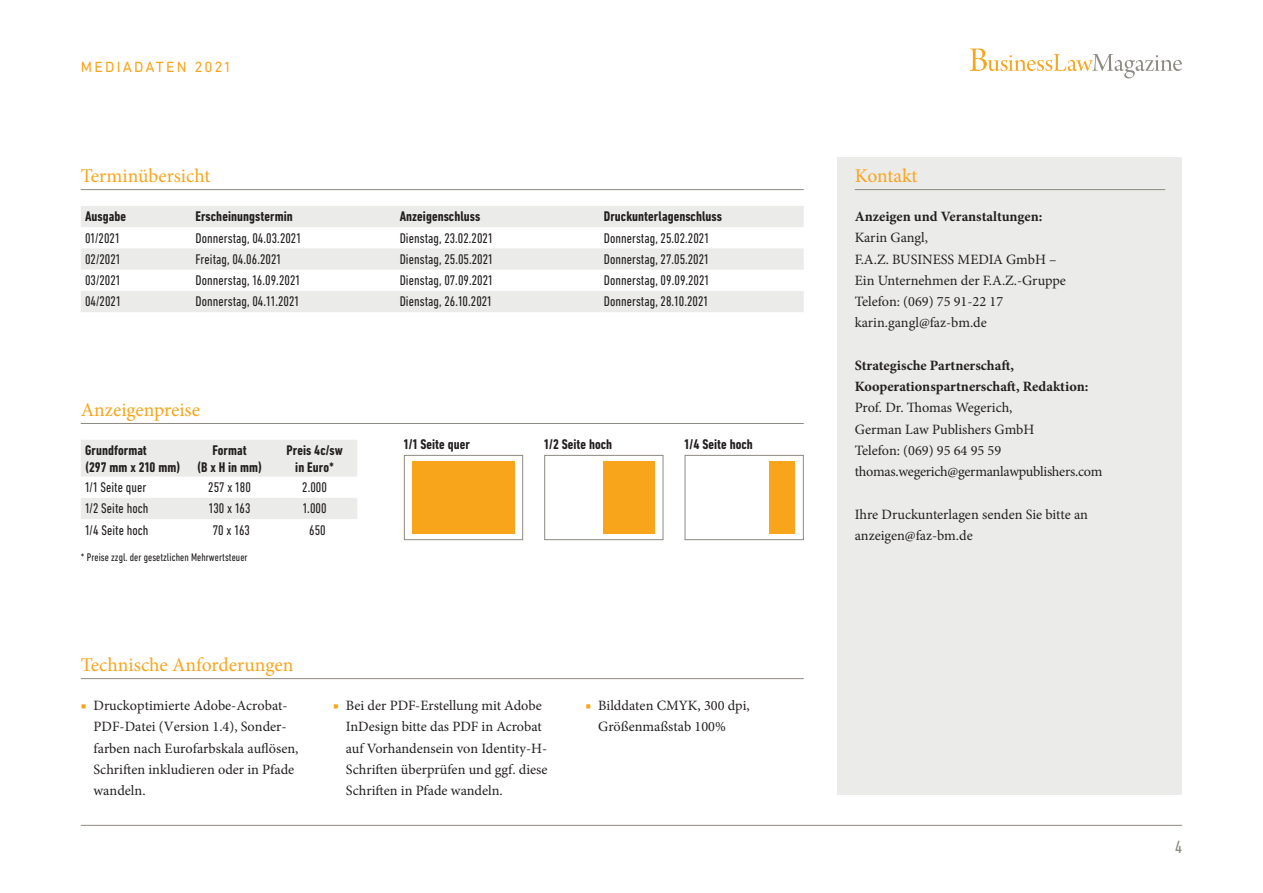
<style>
.page{position:relative;width:1263px;height:893px;background:#fff}
.page>*{position:absolute;margin:0;border:0;box-sizing:border-box;transform-origin:0 0}
.t1{font:19.5px "Minion Pro";color:#f9a51b}
.t2{font:condensed 18px "DIN Next";color:#8c8a81}
.t3{font:15px "DIN Next";letter-spacing:.15em;color:#f9a51b}
.t4{font:14.25px/21.3px "Minion Pro";color:#231f20}
.t5{font:condensed 14.25px "DIN Next";letter-spacing:.005em;color:#231f20}
.t6{font:700 condensed 14.25px/17px "DIN Next";letter-spacing:.005em;color:#231f20;text-align:center}
.t7{font:700 14.25px/21.3px "Minion Pro";color:#231f20}
.t8{font:condensed 11.25px "DIN Next";letter-spacing:.005em;color:#231f20}
.s1{color:#f9a51b}
</style>
<div class="page">
<hr style="left:81px;top:825px;width:1101px;height:1px;background:#8c8a81">
<svg style="left:969px;top:48px;width:213px;height:30px"></svg>
<hr style="left:81px;top:189px;width:723px;height:1px;background:#8c8a81">
<svg style="left:81px;top:206px;width:723px;height:106px;fill:#ebebe9"></svg>
<hr style="left:81px;top:423px;width:723px;height:1px;background:#8c8a81">
<svg style="left:81px;top:440px;width:276px;height:79px"></svg>
<hr style="left:81px;top:678px;width:723px;height:1px;background:#8c8a81">
<div style="left:404px;top:455px;width:119px;height:85px;background:#fff;border:1px solid #8c8a81"></div>
<div style="left:412px;top:461px;width:102px;height:73px;background:#f9a51b"></div>
<div style="left:838px;top:157px;width:344px;height:638px;background:#ebebe9"></div>
<hr style="left:855px;top:189px;width:310px;height:1px;background:#8c8a81">
<div style="left:544px;top:455px;width:119px;height:85px;background:#fff;border:1px solid #8c8a81"></div>
<div style="left:604px;top:461px;width:51px;height:73px;background:#f9a51b"></div>
<div style="left:685px;top:455px;width:119px;height:85px;background:#fff;border:1px solid #8c8a81"></div>
<div style="left:770px;top:461px;width:25px;height:73px;background:#f9a51b"></div>
<p class="t3" style="left:81px;top:59px;width:151px">MEDIADATEN 2021</p>
<h1 class="t1" style="left:81px;top:163px;width:131px">Terminübersicht</h1>
<p class="t6" style="left:85px;top:208px;width:42px">Ausgabe</p>
<p class="t6" style="left:196px;top:208px;width:99px">Erscheinungstermin</p>
<p class="t6" style="left:400px;top:208px;width:82px">Anzeigenschluss</p>
<p class="t6" style="left:604px;top:208px;width:120px">Druckunterlagenschluss</p>
<p class="t5" style="left:85px;top:230px;width:36px">01/2021</p>
<p class="t5" style="left:196px;top:230px;width:107px">Donnerstag, 04.03.2021</p>
<p class="t5" style="left:400px;top:230px;width:94px">Dienstag, 23.02.2021</p>
<p class="t5" style="left:604px;top:230px;width:107px">Donnerstag, 25.02.2021</p>
<p class="t5" style="left:85px;top:251px;width:37px">02/2021</p>
<p class="t5" style="left:196px;top:251px;width:87px">Freitag, 04.06.2021</p>
<p class="t5" style="left:400px;top:251px;width:95px">Dienstag, 25.05.2021</p>
<p class="t5" style="left:604px;top:251px;width:106px">Donnerstag, 27.05.2021</p>
<p class="t5" style="left:85px;top:272px;width:37px">03/2021</p>
<p class="t5" style="left:196px;top:272px;width:106px">Donnerstag, 16.09.2021</p>
<p class="t5" style="left:400px;top:272px;width:95px">Dienstag, 07.09.2021</p>
<p class="t5" style="left:604px;top:272px;width:107px">Donnerstag, 09.09.2021</p>
<p class="t5" style="left:85px;top:294px;width:37px">04/2021</p>
<p class="t5" style="left:196px;top:294px;width:105px">Donnerstag, 04.11.2021</p>
<p class="t5" style="left:400px;top:294px;width:94px">Dienstag, 26.10.2021</p>
<p class="t5" style="left:604px;top:294px;width:106px">Donnerstag, 28.10.2021</p>
<h1 class="t1" style="left:81px;top:397px;width:121px">Anzeigenpreise</h1>
<p class="t6" style="left:85px;top:442px;width:97px;text-align:left">Grundformat<br>(297 mm x 210 mm)</p>
<p class="t6" style="left:197px;top:442px;width:67px">Format<br>(B x H in mm)</p>
<p class="t6" style="left:286px;top:442px;width:58px">Preis 4c/sw in Euro*</p>
<p class="t5" style="left:85px;top:479px;width:63px">1/1 Seite quer</p>
<p class="t5" style="left:208px;top:479px;width:44px">257 x 180</p>
<p class="t5" style="left:302px;top:479px;width:26px">2.000</p>
<p class="t5" style="left:85px;top:500px;width:65px">1/2 Seite hoch</p>
<p class="t5" style="left:209px;top:500px;width:43px">130 x 163</p>
<p class="t5" style="left:303px;top:500px;width:25px">1.000</p>
<p class="t5" style="left:85px;top:522px;width:65px">1/4 Seite hoch</p>
<p class="t5" style="left:213px;top:522px;width:39px">70 x 163</p>
<p class="t5" style="left:309px;top:522px;width:18px">650</p>
<p class="t8" style="left:81px;top:551px;width:168px">* Preise zzgl. der gesetzlichen Mehrwertsteuer</p>
<p class="t6" style="left:404px;top:436px;width:67px">1/1 Seite quer</p>
<p class="t6" style="left:544px;top:436px;width:69px">1/2 Seite hoch</p>
<p class="t6" style="left:685px;top:436px;width:70px">1/4 Seite hoch</p>
<h1 class="t1" style="left:81px;top:652px;width:214px">Technische Anforderungen</h1>
<p class="t4" style="left:94px;top:695px;width:206px;text-indent:-13px"><span class="s1">■</span> Druckoptimierte Adobe-Acrobat-<br>PDF-Datei (Version 1.4), Sonder&shy;farben nach Eurofarbskala auflösen,<br>Schriften inkludieren oder in Pfade wandeln.</p>
<p class="t4" style="left:346px;top:695px;width:203px;text-indent:-13px"><span class="s1">■</span> Bei der PDF-Erstellung mit Adobe InDesign bitte das PDF in Acrobat auf Vorhandensein von Identity-H-Schriften überprüfen und ggf. diese Schriften in Pfade wandeln.</p>
<p class="t4" style="left:598px;top:695px;width:153px;text-indent:-13px"><span class="s1">■</span> Bilddaten CMYK, 300 dpi,<br>Größenmaßstab 100%</p>
<h1 class="t1" style="left:855px;top:163px;width:64px">Kontakt</h1>
<p class="t7" style="left:855px;top:206px;width:189px">Anzeigen und Veranstaltungen:</p>
<p class="t4" style="left:855px;top:227px;width:213px">Karin Gangl,<br>F.A.Z. BUSINESS MEDIA GmbH –<br>Ein Unternehmen der F.A.Z.-Gruppe<br>Telefon: (069) 75 91-22 17 karin.gangl@faz-bm.de</p>
<p class="t7" style="left:855px;top:355px;width:235px">Strategische Partnerschaft,<br>Kooperationspartnerschaft, Redaktion:</p>
<p class="t4" style="left:855px;top:397px;width:249px">Prof. Dr. Thomas Wegerich,<br>German Law Publishers GmbH<br>Telefon: (069) 95 64 95 59 thomas.wegerich@germanlawpublishers.com</p>
<p class="t4" style="left:855px;top:504px;width:235px">Ihre Druckunterlagen senden Sie bitte an anzeigen@faz-bm.de</p>
<p class="t2" style="left:1175px;top:837px;width:8px">4</p>
</div>
